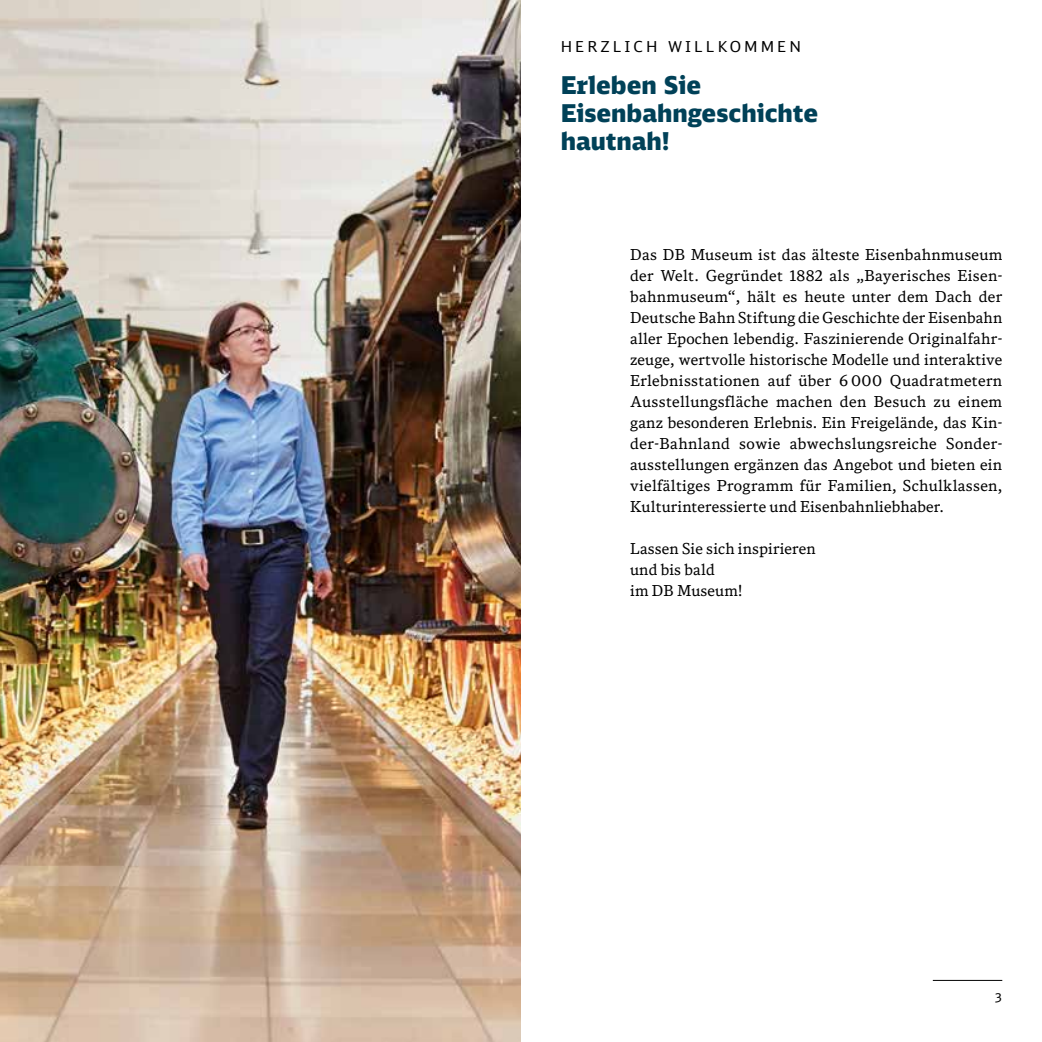
<style>
.page{position:relative;width:1042px;height:1042px;background:#fff}
.page>*{position:absolute;margin:0;border:0;box-sizing:border-box;transform-origin:0 0}
.t1{font:900 24.5px/28px "DB Sans";color:#004158}
.t2{font:15.05px/21px "DB News";letter-spacing:.01em;color:#000;text-align:justify}
.t3{font:15.05px "DB Sans";letter-spacing:.2em;color:#000}
.t4{font:12.25px "DB Sans";color:#000}
</style>
<div class="page">
<hr style="left:933px;top:980px;width:69px;height:1px;background:#000">
<img style="left:0;top:0;width:521px;height:1042px">
<p class="t3" style="left:561px;top:37px;width:242px">HERZLICH WILLKOMMEN</p>
<h1 class="t1" style="left:561px;top:71px;width:259px">Erleben Sie<br>Eisenbahngeschichte hautnah!</h1>
<p class="t2" style="left:630px;top:244px;width:374px">Das DB Museum ist das älteste Eisenbahnmuseum der Welt. Gegründet 1882 als „Bayerisches Eisen&shy;bahnmuseum“, hält es heute unter dem Dach der Deutsche Bahn Stiftung die Geschichte der Eisenbahn aller Epochen lebendig. Faszinierende Originalfahr&shy;zeuge, wertvolle historische Modelle und interaktive Erlebnisstationen auf über 6 000 Quadratmetern Ausstellungsfläche machen den Besuch zu einem ganz besonderen Erlebnis. Ein Freigelände, das Kin&shy;der-Bahnland sowie abwechslungsreiche Sonder&shy;ausstellungen ergänzen das Angebot und bieten ein vielfältiges Programm für Familien, Schulklassen, Kulturinteressierte und Eisenbahnliebhaber.</p>
<p class="t2" style="left:630px;top:538px;width:187px;text-align:left">Lassen Sie sich inspirieren und bis bald<br>im DB Museum!</p>
<p class="t4" style="left:995px;top:990px;width:9px">3</p>
</div>
